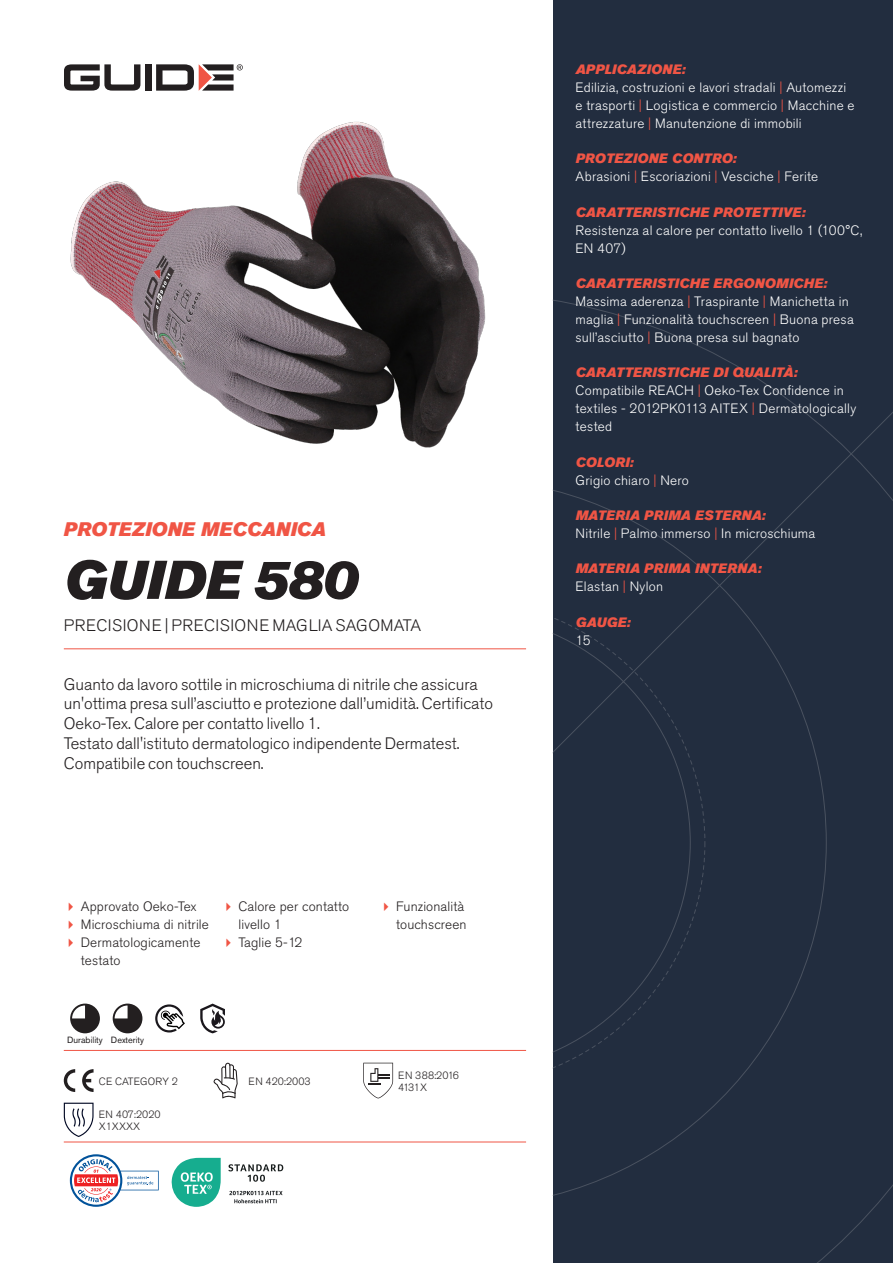
<style>
.page{position:relative;width:893px;height:1263px;background:#fff}
.page>*{position:absolute;margin:0;border:0;box-sizing:border-box;transform-origin:0 0}
.Rubrik{font:italic 54px "Akzidenz Grotesk Pro Super";color:#231f20}
.Överrubrik{font:italic 19.5px "Akzidenz Grotesk Pro Super";color:#f05545}
.Ingress{font:300 16.5px/19.8px "Akzidenz Grotesk Pro";color:#231f20}
.Product_-_AltSegment{font:300 16.5px "Akzidenz Grotesk Pro";letter-spacing:.03em;color:#231f20}
.Produkt_-_Brödtext{font:300 13.5px/18px "Akzidenz Grotesk Pro";letter-spacing:.02em;color:#fff}
.Produkt_-_Namn{font:italic 13.5px "Akzidenz Grotesk Pro Super";letter-spacing:.015em;color:#f05545}
.t1{font:300 13.5px/18px "Akzidenz Grotesk Pro";letter-spacing:.01em;color:#231f20}
.t2{font:300 10.5px "Akzidenz Grotesk Pro";color:#231f20}
.Produkt_-_Egenskaper{font:9px "Akzidenz Grotesk Pro";color:#231f20}
.s1{color:#f05545}
</style>
<div class="page">
<div style="left:145px;top:64px;width:7px;height:27px;background:#231f20"></div>
<svg style="left:156px;top:64px;width:87px;height:27px"></svg>
<svg style="left:64px;top:64px;width:76px;height:27px"></svg>
<div style="left:553px;top:0;width:340px;height:1263px;background:#222d3f"></div>
<svg style="left:553px;top:300px;width:340px;height:963px"></svg>
<hr style="left:64px;top:1050px;width:462px;height:1px;background:#f05545">
<hr style="left:64px;top:1142px;width:462px;height:1px;background:#f05545">
<svg style="left:70px;top:1003px;width:30px;height:30px"></svg>
<svg style="left:113px;top:1003px;width:29px;height:30px"></svg>
<svg style="left:155px;top:1004px;width:30px;height:28px"></svg>
<svg style="left:200px;top:1003px;width:25px;height:30px"></svg>
<svg style="left:64px;top:1069px;width:11px;height:23px"></svg>
<svg style="left:82px;top:1069px;width:12px;height:23px"></svg>
<svg style="left:214px;top:1063px;width:24px;height:35px"></svg>
<svg style="left:363px;top:1063px;width:30px;height:35px"></svg>
<svg style="left:64px;top:1103px;width:30px;height:34px"></svg>
<svg style="left:70px;top:1154px;width:89px;height:53px"></svg>
<svg style="left:172px;top:1158px;width:49px;height:49px"></svg>
<svg style="left:228px;top:1164px;width:55px;height:18px"></svg>
<svg style="left:229px;top:1191px;width:54px;height:12px"></svg>
<img style="left:70px;top:121px;width:416px;height:327px">
<hr style="left:64px;top:648px;width:462px;height:1px;background:#f05545">
<p class="Överrubrik" style="left:64px;top:517px;width:264px">PROTEZIONE MECCANICA</p>
<p class="Rubrik" style="left:64px;top:545px;width:295px">GUIDE 580</p>
<p class="Product_-_AltSegment" style="left:64px;top:615px;width:359px">PRECISIONE | PRECISIONE MAGLIA SAGOMATA</p>
<p class="Ingress" style="left:64px;top:674px;width:431px">Guanto da lavoro sottile in microschiuma di nitrile che assicura un'ottima presa sull’asciutto e protezione dall’umidità. Certificato<br>Oeko-Tex. Calore per contatto livello 1.</p>
<p class="Ingress" style="left:64px;top:733px;width:397px">Testato dall'istituto dermatologico indipendente Dermatest.<br>Compatibile con touchscreen.</p>
<p class="t1" style="left:81px;top:897px;width:117px">Approvato Oeko-Tex</p>
<p class="t1" style="left:81px;top:915px;width:130px">Microschiuma di nitrile</p>
<p class="t1" style="left:81px;top:933px;width:121px">Dermatologicamente testato</p>
<p class="t1" style="left:238px;top:897px;width:112px">Calore per contatto livello 1</p>
<p class="t1" style="left:238px;top:933px;width:65px">Taglie 5-12</p>
<p class="Produkt_-_Egenskaper" style="left:67px;top:1034px;width:37px">Durability</p>
<p class="Produkt_-_Egenskaper" style="left:111px;top:1034px;width:35px">Dexterity</p>
<p class="t2" style="left:99px;top:1074px;width:81px">CE CATEGORY 2</p>
<p class="t2" style="left:248px;top:1074px;width:64px">EN 420:2003</p>
<p class="t2" style="left:99px;top:1107px;width:63px">EN 407:2020</p>
<p class="t2" style="left:99px;top:1119px;width:43px">X1XXXX</p>
<p class="t1" style="left:396px;top:897px;width:72px">Funzionalità touchscreen</p>
<p class="t2" style="left:398px;top:1068px;width:62px">EN 388:2016</p>
<p class="t2" style="left:398px;top:1080px;width:30px">4131X</p>
<p class="Produkt_-_Namn" style="left:576px;top:60px;width:111px">APPLICAZIONE:</p>
<p class="Produkt_-_Brödtext" style="left:576px;top:78px;width:280px">Edilizia, costruzioni e lavori stradali <span class="s1">|</span> Automezzi e trasporti <span class="s1">|</span> Logistica e commercio <span class="s1">|</span> Macchine e attrezzature <span class="s1">|</span> Manutenzione di immobili</p>
<p class="Produkt_-_Namn" style="left:576px;top:150px;width:163px">PROTEZIONE CONTRO:</p>
<p class="Produkt_-_Brödtext" style="left:576px;top:168px;width:244px">Abrasioni <span class="s1">|</span> Escoriazioni <span class="s1">|</span> Vesciche <span class="s1">|</span> Ferite</p>
<p class="Produkt_-_Namn" style="left:576px;top:203px;width:231px">CARATTERISTICHE PROTETTIVE:</p>
<p class="Produkt_-_Brödtext" style="left:576px;top:221px;width:288px">Resistenza al calore per contatto livello 1 (100°C,<br>EN 407)</p>
<p class="Produkt_-_Namn" style="left:576px;top:274px;width:253px">CARATTERISTICHE ERGONOMICHE:</p>
<p class="Produkt_-_Brödtext" style="left:576px;top:292px;width:280px">Massima aderenza <span class="s1">|</span> Traspirante <span class="s1">|</span> Manichetta in maglia <span class="s1">|</span> Funzionalità touchscreen <span class="s1">|</span> Buona presa sull’asciutto <span class="s1">|</span> Buona presa sul bagnato</p>
<p class="Produkt_-_Namn" style="left:576px;top:364px;width:223px">CARATTERISTICHE DI QUALITÀ:</p>
<p class="Produkt_-_Brödtext" style="left:576px;top:382px;width:282px">Compatibile REACH <span class="s1">|</span> Oeko-Tex Confidence in textiles - 2012PK0113 AITEX <span class="s1">|</span> Dermatologically tested</p>
<p class="Produkt_-_Namn" style="left:576px;top:453px;width:59px">COLORI:</p>
<p class="Produkt_-_Brödtext" style="left:576px;top:471px;width:115px">Grigio chiaro <span class="s1">|</span> Nero</p>
<p class="Produkt_-_Namn" style="left:576px;top:506px;width:191px">MATERIA PRIMA ESTERNA:</p>
<p class="Produkt_-_Brödtext" style="left:576px;top:524px;width:241px">Nitrile <span class="s1">|</span> Palmo immerso <span class="s1">|</span> In microschiuma</p>
<p class="Produkt_-_Namn" style="left:576px;top:560px;width:187px">MATERIA PRIMA INTERNA:</p>
<p class="Produkt_-_Brödtext" style="left:576px;top:578px;width:89px">Elastan <span class="s1">|</span> Nylon</p>
<p class="Produkt_-_Namn" style="left:576px;top:613px;width:56px">GAUGE:</p>
<p class="Produkt_-_Brödtext" style="left:576px;top:631px;width:17px">15</p>
</div>
